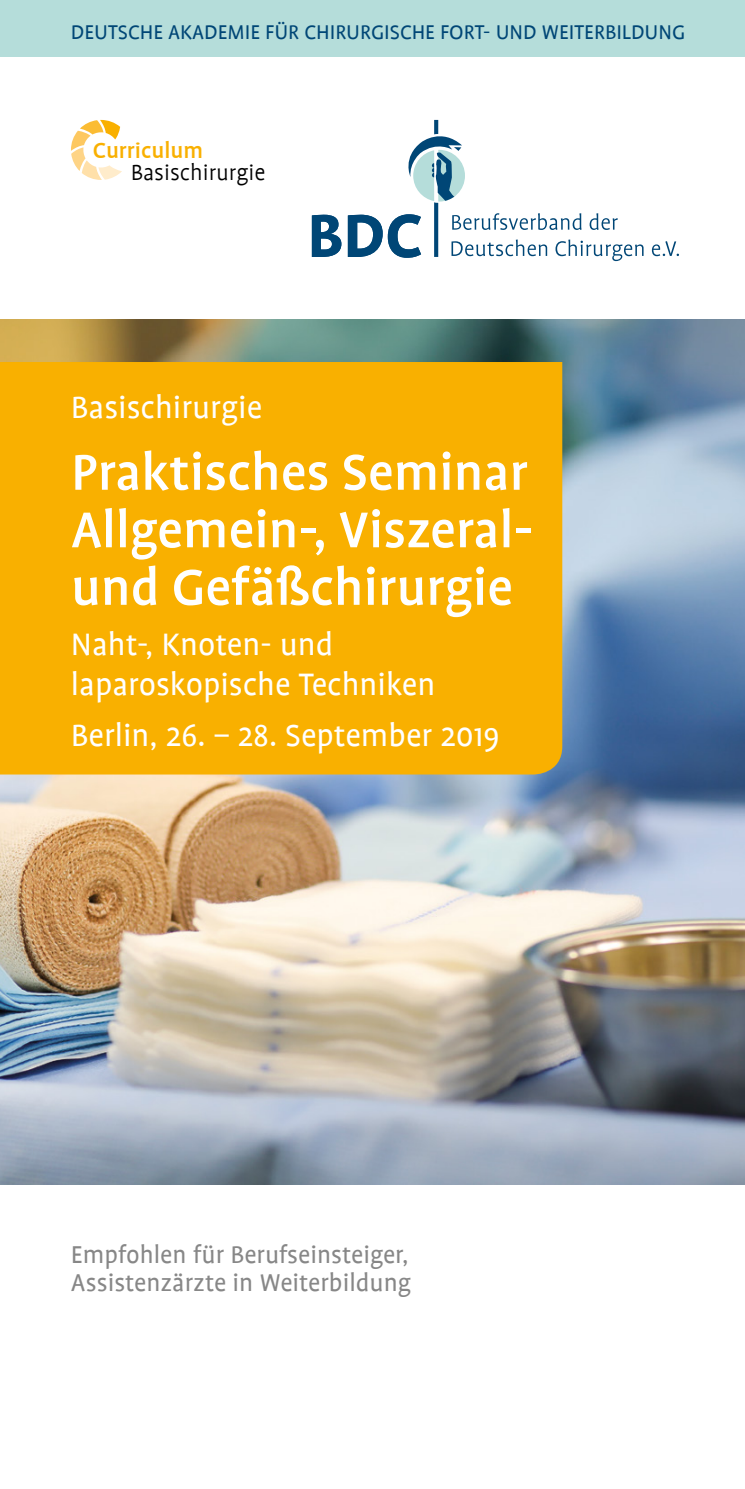
<style>
.page{position:relative;width:745px;height:1489px;background:#fff}
.page>*{position:absolute;margin:0;border:0;box-sizing:border-box;transform-origin:0 0}
.Titel_Seminartitel{font:500 57.5px/57.5px "Profile";color:#fff;text-align:justify}
.titel_Stadt_datum{font:35px/40px "Profile";color:#fff}
.Titel_SUB{font:27.5px/28.2px "Profile";color:#878787}
.t1{font:300 25px "Profile";color:#000}
.t2{font:500 25px "Profile";color:#f9b000}
.t3{font:22.5px "Profile";color:#004676}
</style>
<div class="page">
<img style="left:0;top:319px;width:744px;height:864px">
<svg style="left:312px;top:215px;width:29px;height:42px"></svg>
<svg style="left:651px;top:241px;width:27px;height:15px"></svg>
<svg style="left:347px;top:120px;width:296px;height:141px"></svg>
<div style="left:0;top:0;width:744px;height:57px;background:#b5ddda"></div>
<svg style="left:71px;top:120px;width:51px;height:60px"></svg>
<div style="left:0;top:362px;width:562px;height:412px;background:#f9b000"></div>
<p class="t3" style="left:71px;top:21px;width:615px">DEUTSCHE AKADEMIE FÜR CHIRURGISCHE FORT- UND WEITERBILDUNG</p>
<p class="t2" style="left:93px;top:137px;width:112px">Curriculum</p>
<p class="t1" style="left:131px;top:159px;width:136px">Basischirurgie</p>
<p class="titel_Stadt_datum" style="left:71px;top:387px;width:193px">Basischirurgie</p>
<p class="Titel_Seminartitel" style="left:71px;top:443px;width:463px">Praktisches Seminar Allgemein-, Viszeral&shy;und Gefäßchirurgie</p>
<p class="titel_Stadt_datum" style="left:71px;top:625px;width:366px">Naht-, Knoten- und laparoskopische Techniken</p>
<p class="titel_Stadt_datum" style="left:71px;top:715px;width:430px">Berlin, 26. – 28. September 2019</p>
<p class="Titel_SUB" style="left:71px;top:1240px;width:341px">Empfohlen für Berufseinsteiger,<br>Assistenzärzte in Weiterbildung</p>
</div>
